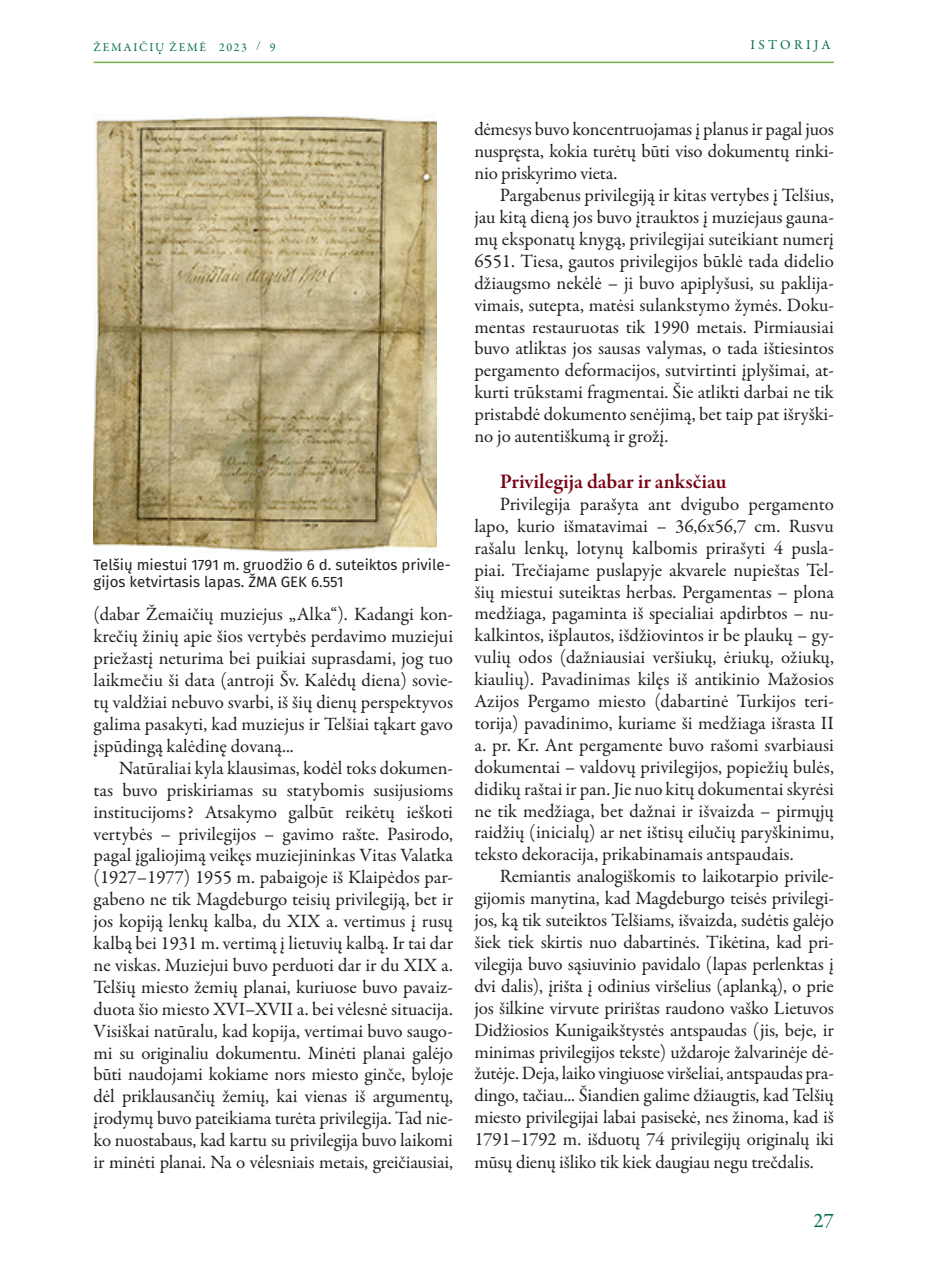
<style>
.page{position:relative;width:936px;height:1276px;background:#fff}
.page>*{position:absolute;margin:0;border:0;box-sizing:border-box;transform-origin:0 0}
.tekstas{font:600 21px "Garamond Premr Pro";color:#760313}
.t1{font:21px "Garamond Premr Pro";color:#017045}
.tekstas-2{font:18.9px/21.9px "Garamond Premr Pro";letter-spacing:-.01em;color:#231f20;text-align:justify}
.parašas{font:15px/16.5px "Fira Sans";color:#231f20}
.t2{font:13.5px "Garamond Premr Pro";letter-spacing:.25em;color:#017045}
.t3{font:12px "Garamond Premr Pro";letter-spacing:.14em;color:#017045}
</style>
<div class="page">
<hr style="left:94px;top:62px;width:739px;height:1px;background:#6fb048">
<img style="left:94px;top:115px;width:342px;height:437px">
<p class="t3" style="left:94px;top:40px;width:184px">ŽEMAIČIŲ ŽEMĖ 2023 / 9</p>
<p class="t2" style="left:750px;top:36px;width:81px">ISTORIJA</p>
<p class="parašas" style="left:94px;top:557px;width:358px">Telšių miestui 1791 m. gruodžio 6 d. suteiktos privile&shy;gijos ketvirtasis lapas. ŽMA GEK 6.551</p>
<p class="tekstas-2" style="left:94px;top:604px;width:361px">(dabar Žemaičių muziejus „Alka“). Kadangi kon&shy;krečių žinių apie šios vertybės perdavimo muziejui priežastį neturima bei puikiai suprasdami, jog tuo laikmečiu ši data (antroji Šv. Kalėdų diena) sovie&shy;tų valdžiai nebuvo svarbi, iš šių dienų perspektyvos galima pasakyti, kad muziejus ir Telšiai tąkart gavo įspūdingą kalėdinę dovaną...</p>
<p class="tekstas-2" style="left:94px;top:757px;width:361px;text-indent:26px">Natūraliai kyla klausimas, kodėl toks dokumen&shy;tas buvo priskiriamas su statybomis susijusioms institucijoms? Atsakymo galbūt reikėtų ieškoti vertybės – privilegijos – gavimo rašte. Pasirodo, pagal įgaliojimą veikęs muziejininkas Vitas Valatka (1927–1977) 1955 m. pabaigoje iš Klaipėdos par&shy;gabeno ne tik Magdeburgo teisių privilegiją, bet ir jos kopiją lenkų kalba, du XIX a. vertimus į rusų kalbą bei 1931 m. vertimą į lietuvių kalbą. Ir tai dar ne viskas. Muziejui buvo perduoti dar ir du XIX a.<br>Telšių miesto žemių planai, kuriuose buvo pavaiz&shy;duota šio miesto XVI–XVII a. bei vėlesnė situacija.<br>Visiškai natūralu, kad kopija, vertimai buvo saugo&shy;mi su originaliu dokumentu. Minėti planai galėjo būti naudojami kokiame nors miesto ginče, byloje dėl priklausančių žemių, kai vienas iš argumentų, įrodymų buvo pateikiama turėta privilegija. Tad nie&shy;ko nuostabaus, kad kartu su privilegija buvo laikomi ir minėti planai. Na o vėlesniais metais, greičiausiai,</p>
<p class="tekstas-2" style="left:474px;top:119px;width:361px">dėmesys buvo koncentruojamas į planus ir pagal juos nuspręsta, kokia turėtų būti viso dokumentų rinki&shy;nio priskyrimo vieta.</p>
<p class="tekstas-2" style="left:474px;top:185px;width:361px;text-indent:26px">Pargabenus privilegiją ir kitas vertybes į Telšius, jau kitą dieną jos buvo įtrauktos į muziejaus gauna&shy;mų eksponatų knygą, privilegijai suteikiant numerį 6551. Tiesa, gautos privilegijos būklė tada didelio džiaugsmo nekėlė – ji buvo apiplyšusi, su paklija&shy;vimais, sutepta, matėsi sulankstymo žymės. Doku&shy;mentas restauruotas tik 1990 metais. Pirmiausiai buvo atliktas jos sausas valymas, o tada ištiesintos pergamento deformacijos, sutvirtinti įplyšimai, at&shy;kurti trūkstami fragmentai. Šie atlikti darbai ne tik pristabdė dokumento senėjimą, bet taip pat išryški&shy;no jo autentiškumą ir grožį.</p>
<p class="tekstas" style="left:500px;top:469px;width:228px">Privilegija dabar ir anksčiau</p>
<p class="tekstas-2" style="left:474px;top:493px;width:361px;text-indent:26px">Privilegija parašyta ant dvigubo pergamento lapo, kurio išmatavimai – 36,6x56,7 cm. Rusvu rašalu lenkų, lotynų kalbomis prirašyti 4 pusla&shy;piai. Trečiajame puslapyje akvarele nupieštas Tel&shy;šių miestui suteiktas herbas. Pergamentas – plona medžiaga, pagaminta iš specialiai apdirbtos – nu&shy;kalkintos, išplautos, išdžiovintos ir be plaukų – gy&shy;vulių odos (dažniausiai veršiukų, ėriukų, ožiukų, kiaulių). Pavadinimas kilęs iš antikinio Mažosios Azijos Pergamo miesto (dabartinė Turkijos teri&shy;torija) pavadinimo, kuriame ši medžiaga išrasta II a. pr. Kr. Ant pergamente buvo rašomi svarbiausi dokumentai – valdovų privilegijos, popiežių bulės, didikų raštai ir pan. Jie nuo kitų dokumentai skyrėsi ne tik medžiaga, bet dažnai ir išvaizda – pirmųjų raidžių (inicialų) ar net ištisų eilučių paryškinimu, teksto dekoracija, prikabinamais antspaudais.</p>
<p class="tekstas-2" style="left:474px;top:866px;width:361px;text-indent:26px">Remiantis analogiškomis to laikotarpio privile&shy;gijomis manytina, kad Magdeburgo teisės privilegi&shy;jos, ką tik suteiktos Telšiams, išvaizda, sudėtis galėjo šiek tiek skirtis nuo dabartinės. Tikėtina, kad pri&shy;vilegija buvo sąsiuvinio pavidalo (lapas perlenktas į dvi dalis), įrišta į odinius viršelius (aplanką), o prie jos šilkine virvute pririštas raudono vaško Lietuvos Didžiosios Kunigaikštystės antspaudas (jis, beje, ir minimas privilegijos tekste) uždaroje žalvarinėje dė&shy;žutėje. Deja, laiko vingiuose viršeliai, antspaudas pra&shy;dingo, tačiau... Šiandien galime džiaugtis, kad Telšių miesto privilegijai labai pasisekė, nes žinoma, kad iš 1791–1792 m. išduotų 74 privilegijų originalų iki mūsų dienų išliko tik kiek daugiau negu trečdalis.</p>
<p class="t1" style="left:813px;top:1208px;width:22px">27</p>
</div>
